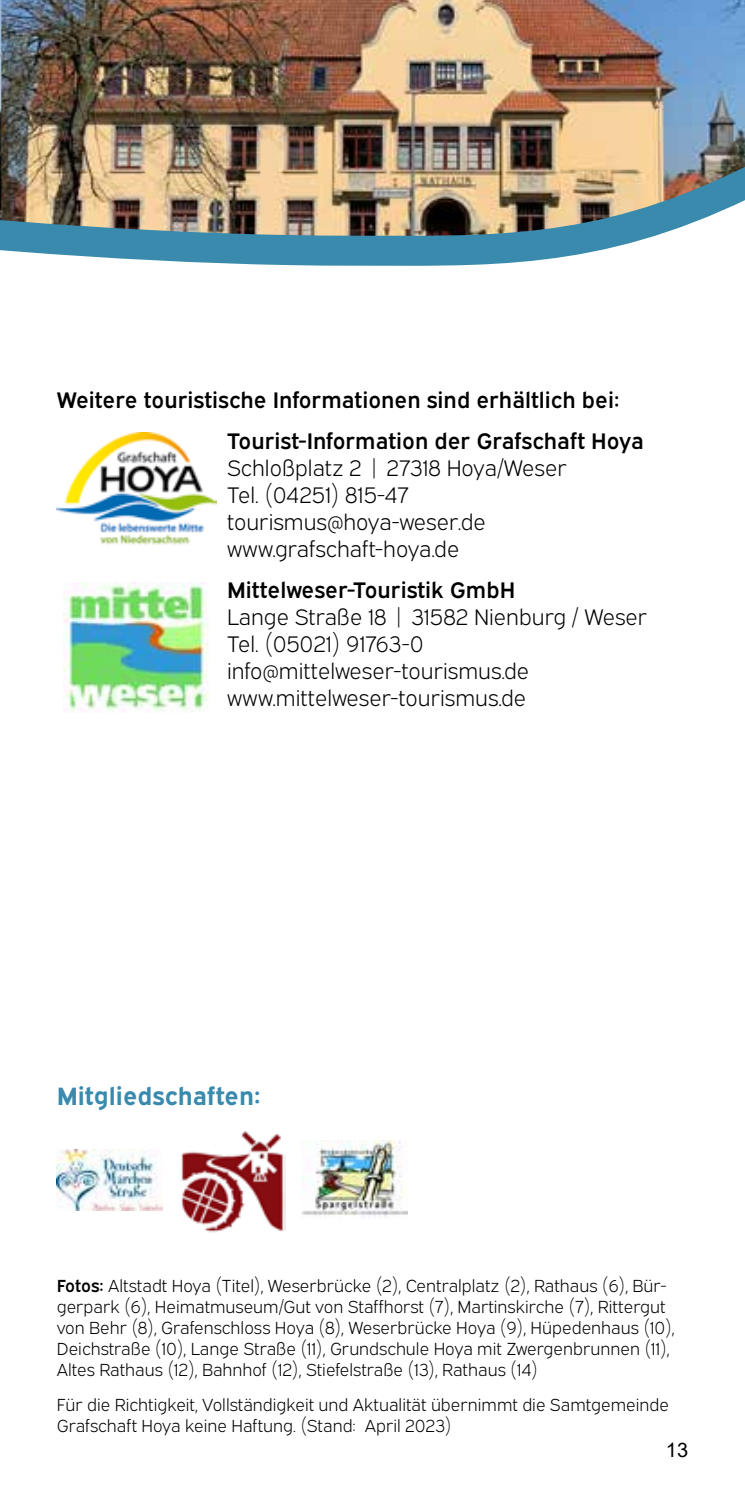
<style>
.page{position:relative;width:745px;height:1489px;background:#fff}
.page>*{position:absolute;margin:0;border:0;box-sizing:border-box;transform-origin:0 0}
.t1{font:700 25px "Expressway Rg";color:#398aac}
.t2{font:22.5px/27px "Expressway Lt";color:#000}
.t3{font:22.5px/41.2px "Expressway Sb";color:#000}
.t4{font:20px "Arial";color:#000}
.t5{font:17.5px/21px "Expressway Lt";color:#000}
.s1{font-family:"Expressway Sb"}
</style>
<div class="page">
<svg style="left:0;top:0;width:1px;height:97px"></svg>
<img style="left:1px;top:0;width:743px;height:97px">
<img style="left:64px;top:582px;width:145px;height:130px">
<img style="left:57px;top:432px;width:159px;height:113px">
<img style="left:181px;top:1131px;width:104px;height:102px">
<img style="left:301px;top:1140px;width:106px;height:78px">
<img style="left:57px;top:1149px;width:106px;height:61px">
<img style="left:0;top:97px;width:744px;height:169px">
<p class="t3" style="left:227px;top:376px;width:418px;text-indent:-170px">Weitere touristische Informationen sind erhältlich bei:<br>Tourist-Information der Grafschaft Hoya</p>
<p class="t2" style="left:227px;top:452px;width:341px">Schloßplatz 2 | 27318 Hoya/Weser<br>Tel. (04251) 815-47 tourismus@hoya-weser.de www.grafschaft-hoya.de</p>
<p class="t3" style="left:227px;top:567px;width:289px">Mittelweser-Touristik GmbH</p>
<p class="t2" style="left:227px;top:601px;width:421px">Lange Straße 18 | 31582 Nienburg / Weser<br>Tel. (05021) 91763-0 info@mittelweser-tourismus.de www.mittelweser-tourismus.de</p>
<h1 class="t1" style="left:57px;top:1076px;width:205px">Mitgliedschaften:</h1>
<p class="t5" style="left:57px;top:1273px;width:619px"><span class="s1">Fotos:</span> Altstadt Hoya (Titel), Weserbrücke (2), Centralplatz (2), Rathaus (6), Bür&shy;gerpark (6), Heimatmuseum/Gut von Staffhorst (7), Martinskirche (7), Rittergut von Behr (8), Grafenschloss Hoya (8), Weserbrücke Hoya (9), Hüpedenhaus (10), Deichstraße (10), Lange Straße (11), Grundschule Hoya mit Zwergenbrunnen (11), Altes Rathaus (12), Bahnhof (12), Stiefelstraße (13), Rathaus (14)</p>
<p class="t5" style="left:57px;top:1392px;width:613px">Für die Richtigkeit, Vollständigkeit und Aktualität übernimmt die Samtgemeinde<br>Grafschaft Hoya keine Haftung. (Stand: April 2023)</p>
<p class="t4" style="left:665px;top:1436px;width:24px">13</p>
</div>
